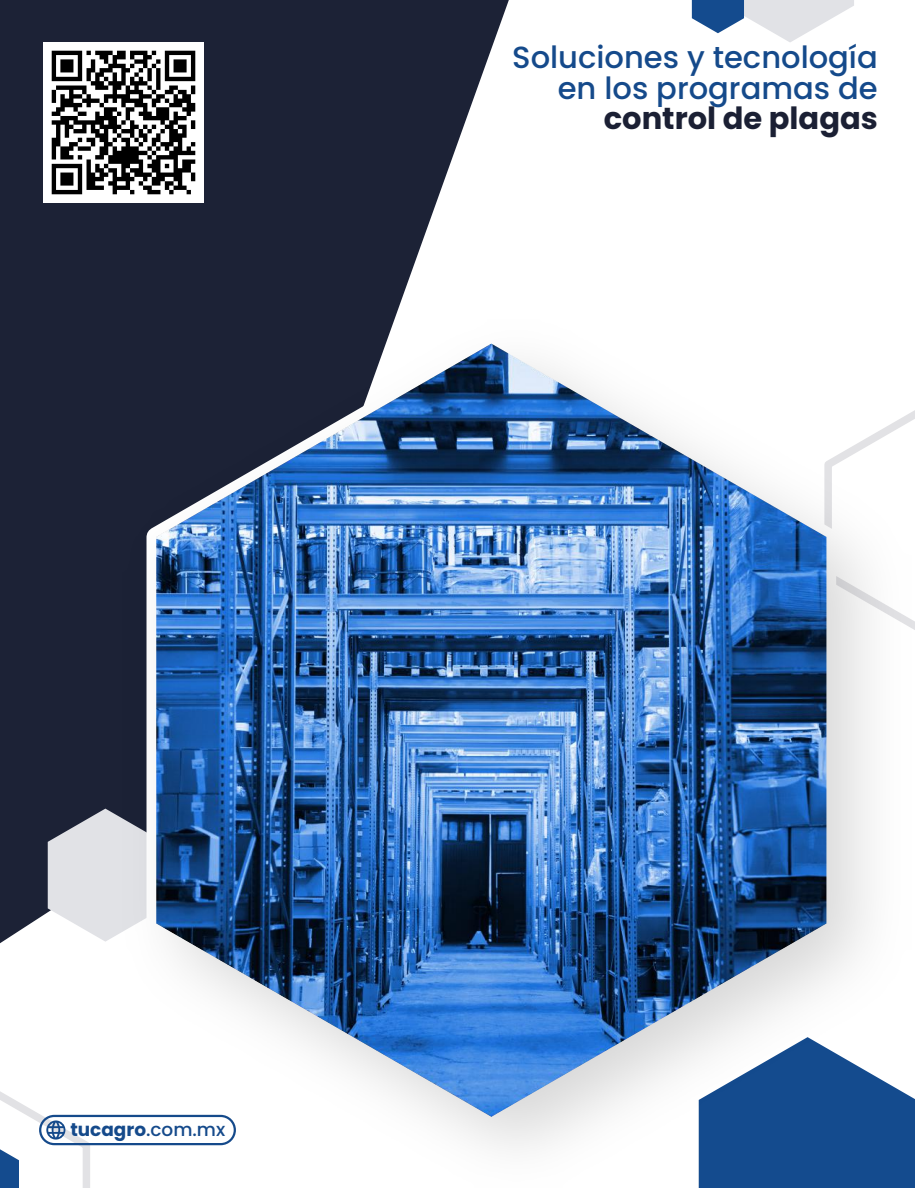
<style>
.page{position:relative;width:915px;height:1188px;background:#fff}
.page>*{position:absolute;margin:0;border:0;box-sizing:border-box;transform-origin:0 0}
.t1{font:500 30.6px/31px "Poppins";color:#154a8b;text-align:right}
.t2{font:700 30.6px "Poppins";color:#1b2034}
.t3{font:700 18.45px "Poppins";color:#154a8b}
.s1{font-weight:500}
</style>
<div class="page">
<svg style="left:0;top:0;width:509px;height:944px;background:#313749"></svg>
<svg style="left:691px;top:0;width:163px;height:42px"></svg>
<svg style="left:48px;top:809px;width:74px;height:133px;background:#cfd1d6"></svg>
<img style="left:122px;top:320px;width:789px;height:868px">
<img style="left:156px;top:344px;width:670px;height:773px">
<svg style="left:0;top:1080px;width:236px;height:108px"></svg>
<img style="left:43px;top:43px;width:160px;height:159px">
<p class="t1" style="left:512px;top:42px;width:367px">Soluciones y tecnología en los programas de</p>
<p class="t2" style="left:603px;top:97px;width:276px">control de plagas</p>
<p class="t3" style="left:70px;top:1116px;width:156px">tucagro<span class="s1">.com.mx</span></p>
</div>
